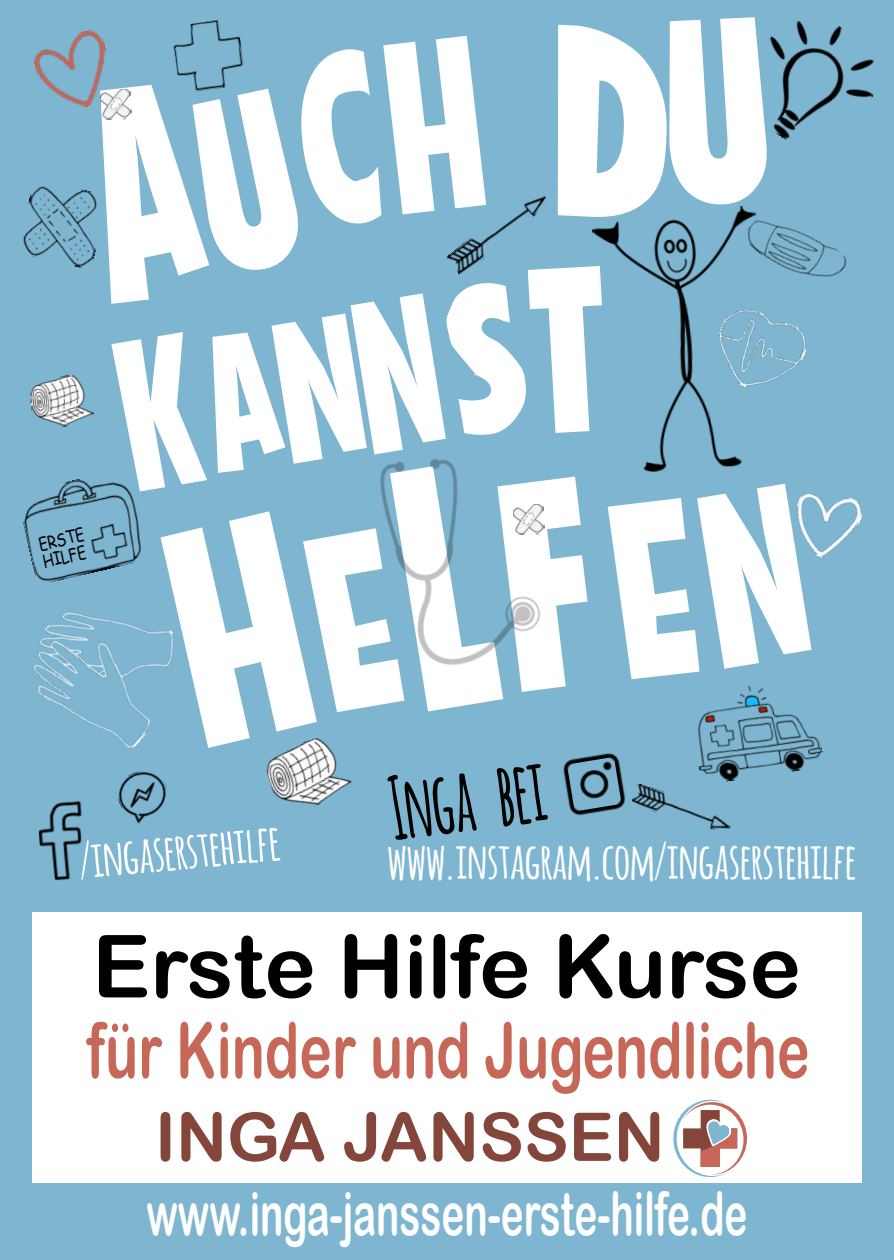
<style>
.page{position:relative;width:894px;height:1260px;background:#fff}
.page>*{position:absolute;margin:0;border:0;box-sizing:border-box;transform-origin:0 0}
.t1{font:87px "Arial Rounded MT Bold";color:#000}
.t2{font:700 85.8px "Amatic";color:#000;scale:.8 1}
.t3{font:76.8px "Arial Rounded MT Bold";color:#c76758;scale:.72 1}
.t4{font:67.2px "Arial Rounded MT Bold";color:#84453a}
.t5{font:60px "Arial Rounded MT Bold";color:#fff;scale:.65 1}
.t6{font:700 49.5px "Amatic";color:#fff}
.t7{font:17.7px/17.7px "Comic Sans MS";color:#000;scale:.81 1}
</style>
<div class="page">
<div style="left:0;top:0;width:893px;height:1259px;background:#7eb5d0"></div>
<img style="left:563px;top:753px;width:63px;height:63px">
<img style="left:34px;top:30px;width:66px;height:77px">
<div style="left:32px;top:912px;width:829px;height:270px;background:#fff"></div>
<img style="left:811px;top:26px;width:63px;height:89px">
<svg style="left:100px;top:17px;width:711px;height:731px"></svg>
<img style="left:705px;top:302px;width:106px;height:100px">
<img style="left:23px;top:180px;width:83px;height:89px">
<img style="left:38px;top:801px;width:44px;height:80px">
<img style="left:29px;top:375px;width:65px;height:53px">
<img style="left:261px;top:732px;width:94px;height:74px">
<img style="left:171px;top:17px;width:76px;height:77px">
<img style="left:740px;top:196px;width:107px;height:106px">
<img style="left:100px;top:89px;width:31px;height:30px">
<img style="left:687px;top:677px;width:135px;height:105px">
<img style="left:23px;top:466px;width:135px;height:101px">
<img style="left:632px;top:784px;width:99px;height:46px">
<img style="left:446px;top:184px;width:102px;height:92px">
<img style="left:783px;top:482px;width:80px;height:83px">
<svg style="left:673px;top:1099px;width:74px;height:77px"></svg>
<img style="left:33px;top:567px;width:174px;height:181px">
<img style="left:118px;top:771px;width:49px;height:54px">
<img style="left:328px;top:430px;width:258px;height:258px">
<p class="t7" style="left:37px;top:537px;width:59px;rotate:-13deg">ERSTE<br>HILFE</p>
<p class="t6" style="left:77px;top:832px;width:203px;rotate:-5deg">/INGASERSTEHILFE</p>
<h2 class="t2" style="left:383px;top:762px;width:197px;rotate:-8deg">INGA BEI</h2>
<p class="t6" style="left:387px;top:832px;width:470px">WWW.INSTAGRAM.COM/INGASERSTEHILFE</p>
<h1 class="t1" style="left:92px;top:934px;width:710px">Erste Hilfe Kurse</h1>
<h3 class="t3" style="left:87px;top:1021px;width:1005px">für Kinder und Jugendliche</h3>
<h3 class="t4" style="left:155px;top:1111px;width:511px">INGA JANSSEN</h3>
<p class="t5" style="left:146px;top:1191px;width:926px">www.inga-janssen-erste-hilfe.de</p>
</div>
